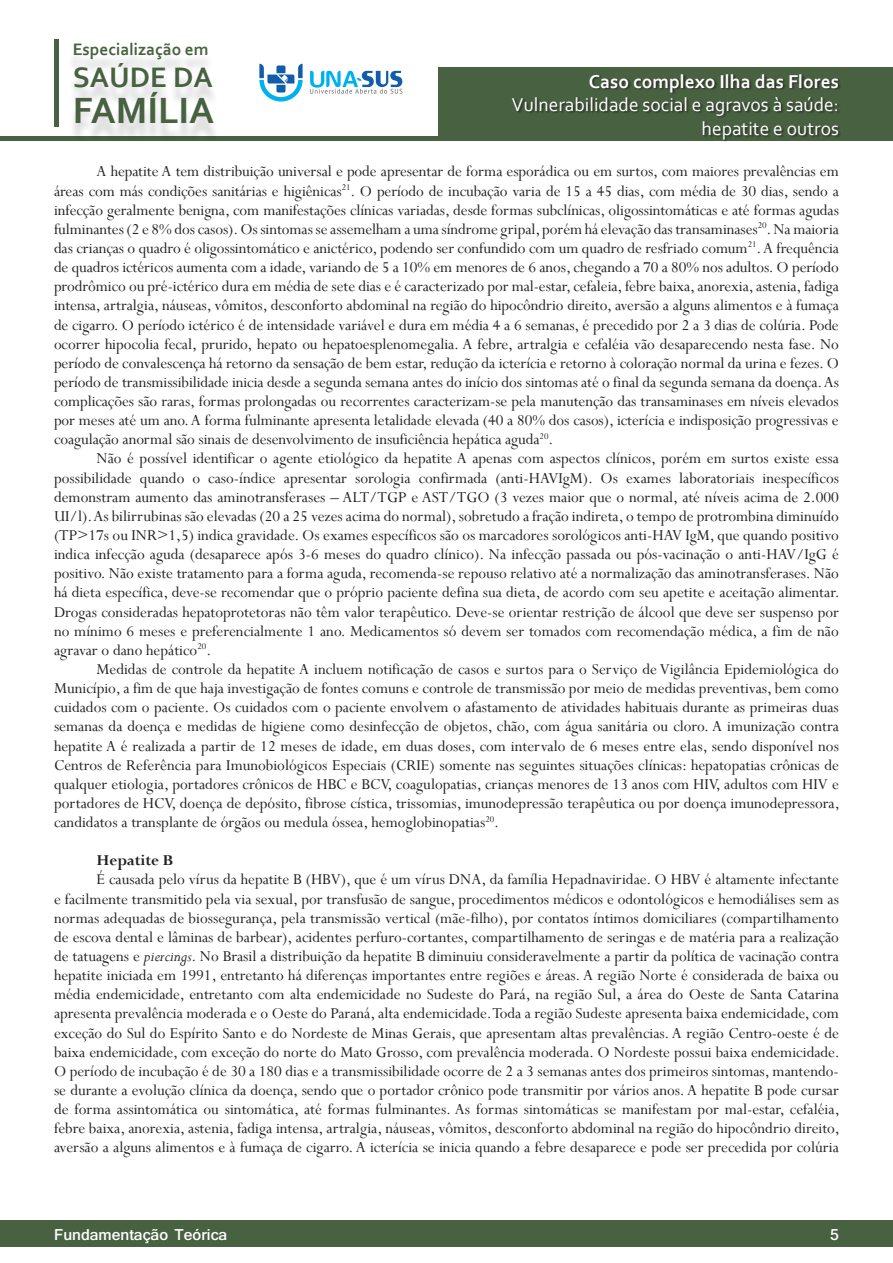
<style>
.page{position:relative;width:893px;height:1263px;background:#fff}
.page>*{position:absolute;margin:0;border:0;box-sizing:border-box;transform-origin:0 0}
.t1{font:700 38.25px "Corbel";color:#486141}
.t2{font:700 29.55px "Corbel";color:#486141}
.t3{font:19.5px/23.4px "Corbel";color:#fff;text-align:right}
.t4{font:700 19.5px "Corbel";color:#fff}
.t5{font:700 17.4px "Corbel";color:#486141}
.Paragrafo_basico{font:16.8px/19.2px "Perpetua";color:#231f20;text-align:justify}
.Sub-sub_paragrafo{font:700 16.8px "Perpetua";color:#231f20}
.t6{font:700 16.5px "Shruti";color:#fff}
.s1{font-style:italic}
</style>
<div class="page">
<div style="left:438px;top:67px;width:455px;height:73px;background:#486141"></div>
<hr style="left:0;top:136px;width:893px;height:4px;background:#486141">
<div style="left:512px;top:74px;width:330px;height:68px;background:#231f20;opacity:.75"></div>
<div style="left:0;top:1220px;width:893px;height:27px;background:#486141"></div>
<div style="left:54px;top:39px;width:5px;height:87px;background:#486141"></div>
<div style="left:67px;top:49px;width:153px;height:94px;background:#231f20;opacity:.2"></div>
<svg style="left:259px;top:64px;width:44px;height:38px"></svg>
<svg style="left:310px;top:71px;width:92px;height:23px"></svg>
<p class="t5" style="left:73px;top:38px;width:137px">Especialização em</p>
<h2 class="t2" style="left:73px;top:59px;width:142px">SAÚDE DA</h2>
<h1 class="t1" style="left:73px;top:87px;width:143px">FAMÍLIA</h1>
<p class="t4" style="left:589px;top:69px;width:252px">Caso complexo Ilha das Flores</p>
<p class="t3" style="left:512px;top:93px;width:329px">Vulnerabilidade social e agravos à saúde: hepatite e outros</p>
<p class="Paragrafo_basico" style="left:54px;top:162px;width:786px;text-indent:43px">A hepatite A tem distribuição universal e pode apresentar de forma esporádica ou em surtos, com maiores prevalências em áreas com más condições sanitárias e higiênicas<sup>21</sup>. O período de incubação varia de 15 a 45 dias, com média de 30 dias, sendo a infecção geralmente benigna, com manifestações clínicas variadas, desde formas subclínicas, oligossintomáticas e até formas agudas fulminantes (2 e 8% dos casos). Os sintomas se assemelham a uma síndrome gripal, porém há elevação das transaminases<sup>20</sup>. Na maioria das crianças o quadro é oligossintomático e anictérico, podendo ser confundido com um quadro de resfriado comum<sup>21</sup>. A frequência de quadros ictéricos aumenta com a idade, variando de 5 a 10% em menores de 6 anos, chegando a 70 a 80% nos adultos. O período prodrômico ou pré-ictérico dura em média de sete dias e é caracterizado por mal-estar, cefaleia, febre baixa, anorexia, astenia, fadiga intensa, artralgia, náuseas, vômitos, desconforto abdominal na região do hipocôndrio direito, aversão a alguns alimentos e à fumaça de cigarro. O período ictérico é de intensidade variável e dura em média 4 a 6 semanas, é precedido por 2 a 3 dias de colúria. Pode ocorrer hipocolia fecal, prurido, hepato ou hepatoesplenomegalia. A febre, artralgia e cefaléia vão desaparecendo nesta fase. No período de convalescença há retorno da sensação de bem estar, redução da icterícia e retorno à coloração normal da urina e fezes. O período de transmissibilidade inicia desde a segunda semana antes do início dos sintomas até o final da segunda semana da doença. As complicações são raras, formas prolongadas ou recorrentes caracterizam-se pela manutenção das transaminases em níveis elevados por meses até um ano. A forma fulminante apresenta letalidade elevada (40 a 80% dos casos), icterícia e indisposição progressivas e coagulação anormal são sinais de desenvolvimento de insuficiência hepática aguda<sup>20</sup>.</p>
<p class="Paragrafo_basico" style="left:54px;top:449px;width:787px;text-indent:43px">Não é possível identificar o agente etiológico da hepatite A apenas com aspectos clínicos, porém em surtos existe essa possibilidade quando o caso-índice apresentar sorologia confirmada (anti-HAVIgM). Os exames laboratoriais inespecíficos demonstram aumento das aminotransferases – ALT/TGP e AST/TGO (3 vezes maior que o normal, até níveis acima de 2.000<br>UI/l). As bilirrubinas são elevadas (20 a 25 vezes acima do normal), sobretudo a fração indireta, o tempo de protrombina diminuído (TP&gt;17s ou INR&gt;1,5) indica gravidade. Os exames específicos são os marcadores sorológicos anti-HAV IgM, que quando positivo indica infecção aguda (desaparece após 3-6 meses do quadro clínico). Na infecção passada ou pós-vacinação o anti-HAV/IgG é positivo. Não existe tratamento para a forma aguda, recomenda-se repouso relativo até a normalização das aminotransferases. Não há dieta específica, deve-se recomendar que o próprio paciente defina sua dieta, de acordo com seu apetite e aceitação alimentar.<br>Drogas consideradas hepatoprotetoras não têm valor terapêutico. Deve-se orientar restrição de álcool que deve ser suspenso por no mínimo 6 meses e preferencialmente 1 ano. Medicamentos só devem ser tomados com recomendação médica, a fim de não agravar o dano hepático<sup>20</sup>.</p>
<p class="Paragrafo_basico" style="left:54px;top:659px;width:787px;text-indent:43px">Medidas de controle da hepatite A incluem notificação de casos e surtos para o Serviço de Vigilância Epidemiológica do Município, a fim de que haja investigação de fontes comuns e controle de transmissão por meio de medidas preventivas, bem como cuidados com o paciente. Os cuidados com o paciente envolvem o afastamento de atividades habituais durante as primeiras duas semanas da doença e medidas de higiene como desinfecção de objetos, chão, com água sanitária ou cloro. A imunização contra hepatite A é realizada a partir de 12 meses de idade, em duas doses, com intervalo de 6 meses entre elas, sendo disponível nos Centros de Referência para Imunobiológicos Especiais (CRIE) somente nas seguintes situações clínicas: hepatopatias crônicas de qualquer etiologia, portadores crônicos de HBC e BCV, coagulopatias, crianças menores de 13 anos com HIV, adultos com HIV e portadores de HCV, doença de depósito, fibrose cística, trissomias, imunodepressão terapêutica ou por doença imunodepressora, candidatos a transplante de órgãos ou medula óssea, hemoglobinopatias<sup>20</sup>.</p>
<p class="Sub-sub_paragrafo" style="left:97px;top:850px;width:78px">Hepatite B</p>
<p class="Paragrafo_basico" style="left:54px;top:870px;width:787px;text-indent:43px">É causada pelo vírus da hepatite B (HBV), que é um vírus DNA, da família Hepadnaviridae. O HBV é altamente infectante e facilmente transmitido pela via sexual, por transfusão de sangue, procedimentos médicos e odontológicos e hemodiálises sem as normas adequadas de biossegurança, pela transmissão vertical (mãe-filho), por contatos íntimos domiciliares (compartilhamento de escova dental e lâminas de barbear), acidentes perfuro-cortantes, compartilhamento de seringas e de matéria para a realização de tatuagens e <span class="s1">piercings</span>. No Brasil a distribuição da hepatite B diminuiu consideravelmente a partir da política de vacinação contra hepatite iniciada em 1991, entretanto há diferenças importantes entre regiões e áreas. A região Norte é considerada de baixa ou média endemicidade, entretanto com alta endemicidade no Sudeste do Pará, na região Sul, a área do Oeste de Santa Catarina apresenta prevalência moderada e o Oeste do Paraná, alta endemicidade. Toda a região Sudeste apresenta baixa endemicidade, com exceção do Sul do Espírito Santo e do Nordeste de Minas Gerais, que apresentam altas prevalências. A região Centro-oeste é de baixa endemicidade, com exceção do norte do Mato Grosso, com prevalência moderada. O Nordeste possui baixa endemicidade.<br>O período de incubação é de 30 a 180 dias e a transmissibilidade ocorre de 2 a 3 semanas antes dos primeiros sintomas, mantendo&shy;se durante a evolução clínica da doença, sendo que o portador crônico pode transmitir por vários anos. A hepatite B pode cursar de forma assintomática ou sintomática, até formas fulminantes. As formas sintomáticas se manifestam por mal-estar, cefaléia, febre baixa, anorexia, astenia, fadiga intensa, artralgia, náuseas, vômitos, desconforto abdominal na região do hipocôndrio direito, aversão a alguns alimentos e à fumaça de cigarro. A icterícia se inicia quando a febre desaparece e pode ser precedida por colúria</p>
<p class="t6" style="left:54px;top:1225px;width:175px">Fundamentação Teórica</p>
<p class="t6" style="left:830px;top:1225px;width:10px">5</p>
</div>
